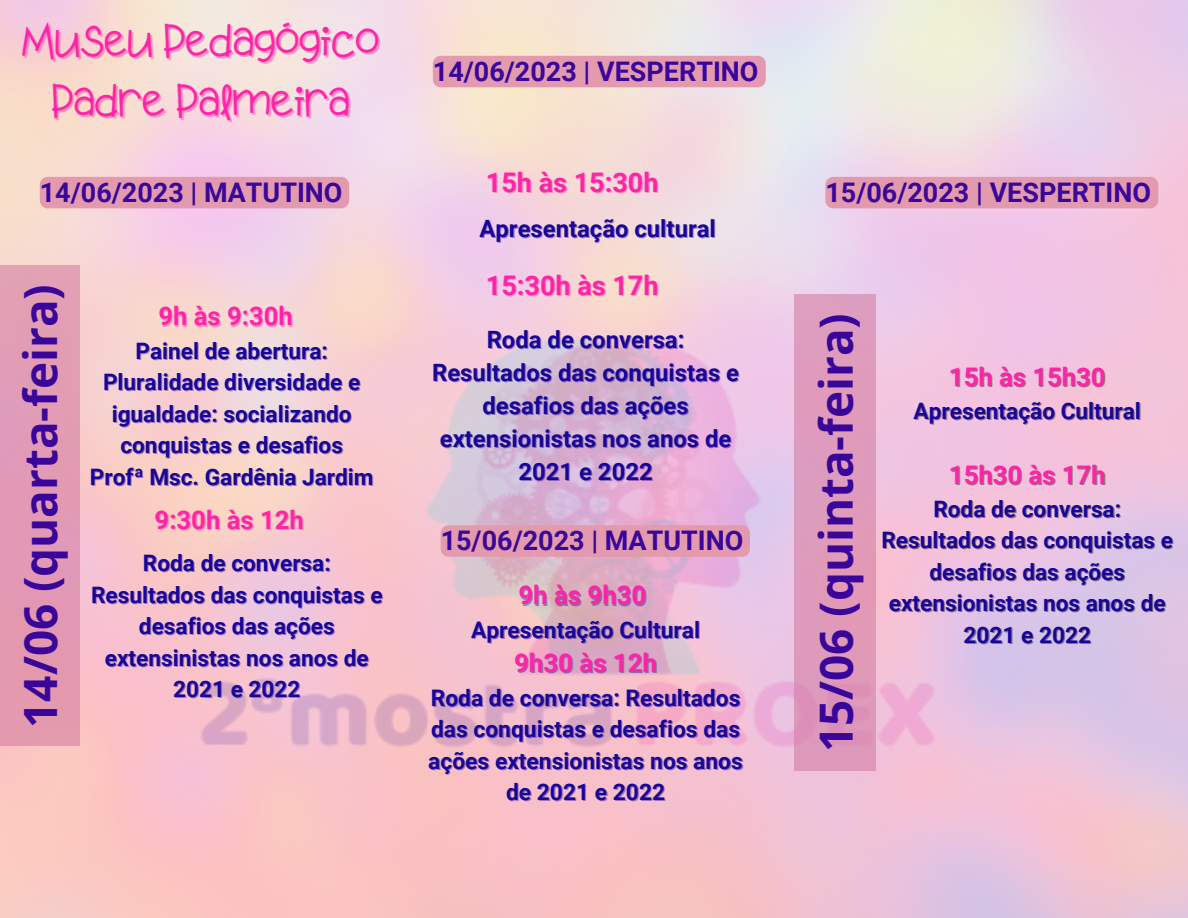
<style>
.page{position:relative;width:1188px;height:918px;background:#fff}
.page>*{position:absolute;margin:0;border:0;box-sizing:border-box;transform-origin:0 0}
.t1{font:700 45.9px "Open Sans";color:#390699}
.t2{font:43.2px/60.2px "Apple Juice";color:#ff24a6;text-align:center}
.t3{font:700 27px "Roboto";color:#390699}
.t4{font:700 27px "Roboto";color:#ff24a6}
.t5{font:700 25.8px "Roboto";color:#ff24a6}
.t6{font:700 25.65px "Roboto";color:#ff24a6}
.t7{font:700 23.85px/33.2px "Roboto";color:#180497;text-align:center}
.t8{font:700 22.8px/31.5px "Roboto";color:#180497;text-align:center}
.t9{font:700 22.65px/31.5px "Roboto";color:#180497;text-align:center}
</style>
<div class="page">
<div style="left:0;top:265px;width:80px;height:481px;background:#e29ab4"></div>
<div style="left:825px;top:177px;width:333px;height:31px;background:#e49aae;border-radius:8px"></div>
<div style="left:794px;top:294px;width:82px;height:477px;background:#de9abb"></div>
<div style="left:433px;top:56px;width:333px;height:31px;background:#e49aae;border-radius:8px"></div>
<div style="left:40px;top:177px;width:309px;height:31px;background:#e49aae;border-radius:8px"></div>
<div style="left:441px;top:525px;width:309px;height:32px;background:#e49aae;border-radius:8px"></div>
<p class="t2" style="left:22px;top:12px;width:359px">Museu Pedagógico<br>Padre Palmeira</p>
<p class="t3" style="left:40px;top:177px;width:304px">14/06/2023 | MATUTINO</p>
<p class="t1" style="left:8px;top:728px;width:445px;rotate:-90deg">14/06 (quarta-feira)</p>
<p class="t6" style="left:158px;top:302px;width:136px">9h às 9:30h</p>
<p class="t9" style="left:103px;top:335px;width:259px">Painel de abertura:<br>Pluralidade diversidade e igualdade: socializando conquistas e desafios</p>
<p class="t9" style="left:90px;top:461px;width:285px">Profª Msc. Gardênia Jardim</p>
<p class="t6" style="left:155px;top:505px;width:151px">9:30h às 12h</p>
<p class="t9" style="left:91px;top:548px;width:293px">Roda de conversa:<br>Resultados das conquistas e desafios das ações extensinistas nos anos de<br>2021 e 2022</p>
<p class="t3" style="left:433px;top:56px;width:327px">14/06/2023 | VESPERTINO</p>
<p class="t4" style="left:486px;top:167px;width:174px">15h às 15:30h</p>
<p class="t7" style="left:480px;top:212px;width:238px">Apresentação cultural</p>
<p class="t4" style="left:486px;top:270px;width:174px">15:30h às 17h</p>
<p class="t7" style="left:432px;top:323px;width:308px">Roda de conversa:<br>Resultados das conquistas e desafios das ações extensionistas nos anos de<br>2021 e 2022</p>
<p class="t3" style="left:441px;top:525px;width:304px">15/06/2023 | MATUTINO</p>
<p class="t5" style="left:518px;top:580px;width:130px">9h às 9h30</p>
<p class="t8" style="left:471px;top:615px;width:231px">Apresentação Cultural</p>
<p class="t5" style="left:514px;top:648px;width:144px">9h30 às 12h</p>
<p class="t8" style="left:428px;top:682px;width:316px">Roda de conversa: Resultados das conquistas e desafios das ações extensionistas nos anos de 2021 e 2022</p>
<p class="t3" style="left:825px;top:177px;width:327px">15/06/2023 | VESPERTINO</p>
<p class="t1" style="left:804px;top:752px;width:441px;rotate:-90deg">15/06 (quinta-feira)</p>
<p class="t6" style="left:949px;top:363px;width:158px">15h às 15h30</p>
<p class="t9" style="left:914px;top:395px;width:229px">Apresentação Cultural</p>
<p class="t6" style="left:949px;top:460px;width:158px">15h30 às 17h</p>
<p class="t9" style="left:882px;top:493px;width:293px">Roda de conversa:<br>Resultados das conquistas e desafios das ações extensionistas nos anos de<br>2021 e 2022</p>
</div>
